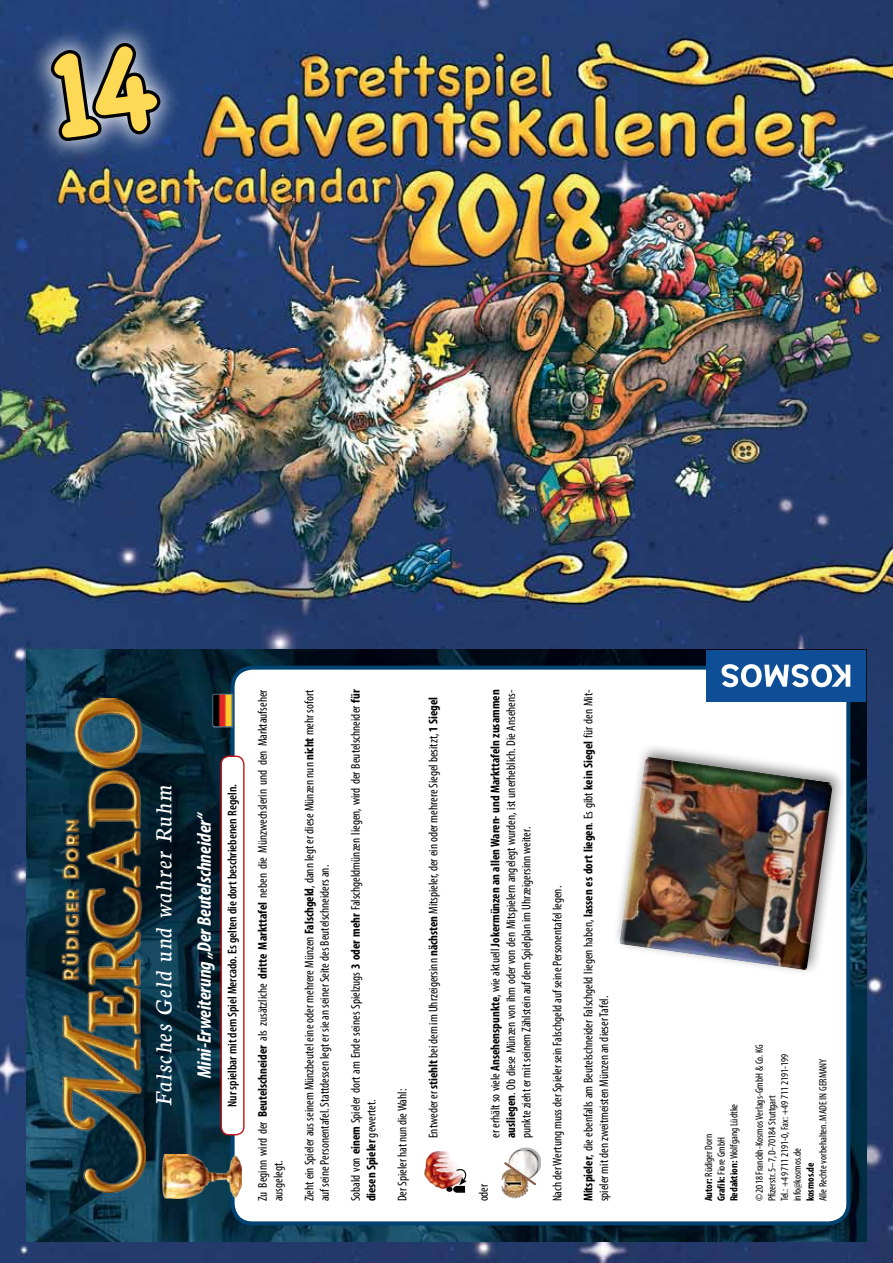
<style>
.page{position:relative;width:893px;height:1263px;background:#fff}
.page>*{position:absolute;margin:0;border:0;box-sizing:border-box;transform-origin:0 0}
.t1{font:italic 24.9px "Neuton";letter-spacing:.045em;color:#fff}
.t2{font:italic 700 condensed 19.8px "Myriad Pro";color:#fff}
.t3{font:18.75px "Alliance Condensed";color:#000}
.t4{font:condensed 12.75px/15.5px "Myriad Pro";color:#000}
.t5{font:600 condensed 12.75px "Myriad Pro";color:#000}
.t6{font:condensed 10.65px/12.8px "Myriad Pro";color:#000}
.t7{font:700 condensed 10.65px "Myriad Pro";color:#000}
.s1{font-weight:700}
</style>
<div class="page">
<img style="left:0;top:0;width:893px;height:1263px">
<img style="left:27px;top:650px;width:839px;height:591px">
<div style="left:233px;top:668px;width:615px;height:555px;background:#fff;border-radius:20px"></div>
<div style="left:231px;top:666px;width:619px;height:559px;border:4px solid #004270;border-radius:20px"></div>
<img style="left:208px;top:688px;width:26px;height:45px">
<img style="left:62px;top:699px;width:83px;height:493px">
<div style="left:221px;top:756px;width:23px;height:379px;background:#fff;border-radius:8px"></div>
<div style="left:221px;top:755px;width:24px;height:380px;border:1px solid #c4161c;border-radius:8px"></div>
<div style="left:706px;top:650px;width:160px;height:52px;background:#0e4e96"></div>
<svg style="left:722px;top:664px;width:128px;height:23px"></svg>
<img style="left:161px;top:1154px;width:80px;height:44px">
<img style="left:501px;top:1175px;width:28px;height:24px">
<div style="left:511px;top:1147px;width:30px;height:30px;background:#000;opacity:.3"></div>
<img style="left:509px;top:1150px;width:29px;height:10px">
<svg style="left:502px;top:1160px;width:36px;height:29px"></svg>
<img style="left:424px;top:1151px;width:24px;height:34px">
<svg style="left:433px;top:1153px;width:34px;height:40px"></svg>
<div style="left:613px;top:743px;width:234px;height:234px;background:#000;opacity:.5"></div>
<img style="left:619px;top:755px;width:215px;height:217px">
<svg style="left:18px;top:9px;width:172px;height:163px;background:#3e537b"></svg>
<h1 class="t1" style="left:150px;top:1106px;width:322px;rotate:-90deg">Falsches Geld und wahrer Ruhm</h1>
<h2 class="t2" style="left:192px;top:1078px;width:268px;rotate:-90deg">Mini-Erweiterung „Der Beutelschneider“</h2>
<p class="t5" style="left:225px;top:1107px;width:324px;rotate:-90deg">Nur spielbar mit dem Spiel Mercado. Es gelten die dort beschriebenen Regeln.</p>
<p class="t4" style="left:255px;top:1201px;width:513px;rotate:-90deg">Zu Beginn wird der <span class="s1">Beutelschneider</span> als zusätzliche <span class="s1">dritte Markttafel</span> neben die Münzwechslerin und den Marktaufseher ausgelegt.</p>
<p class="t4" style="left:301px;top:1201px;width:513px;rotate:-90deg">Zieht ein Spieler aus seinem Münzbeutel eine oder mehrere Münzen <span class="s1">Falschgeld</span>, dann legt er diese Münzen nun <span class="s1">nicht</span> mehr sofort auf seine Personentafel. Stattdessen legt er sie an seiner Seite des Beutelschneiders an.</p>
<p class="t4" style="left:348px;top:1201px;width:513px;rotate:-90deg">Sobald von <span class="s1">einem</span> Spieler dort am Ende seines Spielzugs <span class="s1">3 oder mehr</span> Falschgeldmünzen liegen, wird der Beutelschneider <span class="s1">für diesen Spieler</span> gewertet.</p>
<p class="t4" style="left:394px;top:1201px;width:114px;rotate:-90deg">Der Spieler hat nun die Wahl:</p>
<p class="t4" style="left:425px;top:1138px;width:442px;rotate:-90deg">Entweder er <span class="s1">stiehlt</span> bei dem im Uhrzeigersinn <span class="s1">nächsten</span> Mitspieler, der ein oder mehrere Siegel besitzt, <span class="s1">1 Siegel</span></p>
<p class="t4" style="left:487px;top:1138px;width:450px;text-align:justify;rotate:-90deg">er erhält so viele <span class="s1">Ansehenspunkte</span>, wie aktuell <span class="s1">Jokermünzen an allen Waren- und Markttafeln zusammen ausliegen</span>. Ob diese Münzen von ihm oder von den Mitspielern angelegt wurden, ist unerheblich. Die Ansehens&shy;punkte zieht er mit seinem Zählstein auf dem Spielplan im Uhrzeigersinn weiter.</p>
<p class="t4" style="left:476px;top:1201px;width:19px;rotate:-90deg">oder</p>
<h3 class="t3" style="left:502px;top:1188px;width:8px;rotate:-90deg">1</h3>
<p class="t4" style="left:549px;top:1201px;width:317px;rotate:-90deg">Nach der Wertung muss der Spieler sein Falschgeld auf seine Personentafel legen.</p>
<p class="t4" style="left:580px;top:1201px;width:513px;rotate:-90deg"><span class="s1">Mitspieler</span>, die ebenfalls am Beutelschneider Falschgeld liegen haben, <span class="s1">lassen es dort liegen</span>. Es gibt <span class="s1">kein Siegel</span> für den Mit&shy;spieler mit den zweitmeisten Münzen an dieser Tafel.</p>
<p class="t6" style="left:702px;top:1201px;width:99px;rotate:-90deg"><span class="s1">Autor:</span> Rüdiger Dorn<br><span class="s1">Grafik:</span> Fiore GmbH<br><span class="s1">Redaktion:</span> Wolfgang Lüdtke</p>
<p class="t6" style="left:753px;top:1201px;width:158px;rotate:-90deg">© 2018 Franckh-Kosmos Verlags-GmbH &amp; Co. KG Pfizerstr. 5–7, D-70184 Stuttgart<br>Tel.: +49 711 2191-0, Fax: +49 711 2191-199 info@kosmos.de</p>
<p class="t6" style="left:816px;top:1201px;width:144px;rotate:-90deg">Alle Rechte vorbehalten. MADE IN GERMANY</p>
<p class="t7" style="left:803px;top:1201px;width:40px;rotate:-90deg">kosmos.de</p>
</div>
